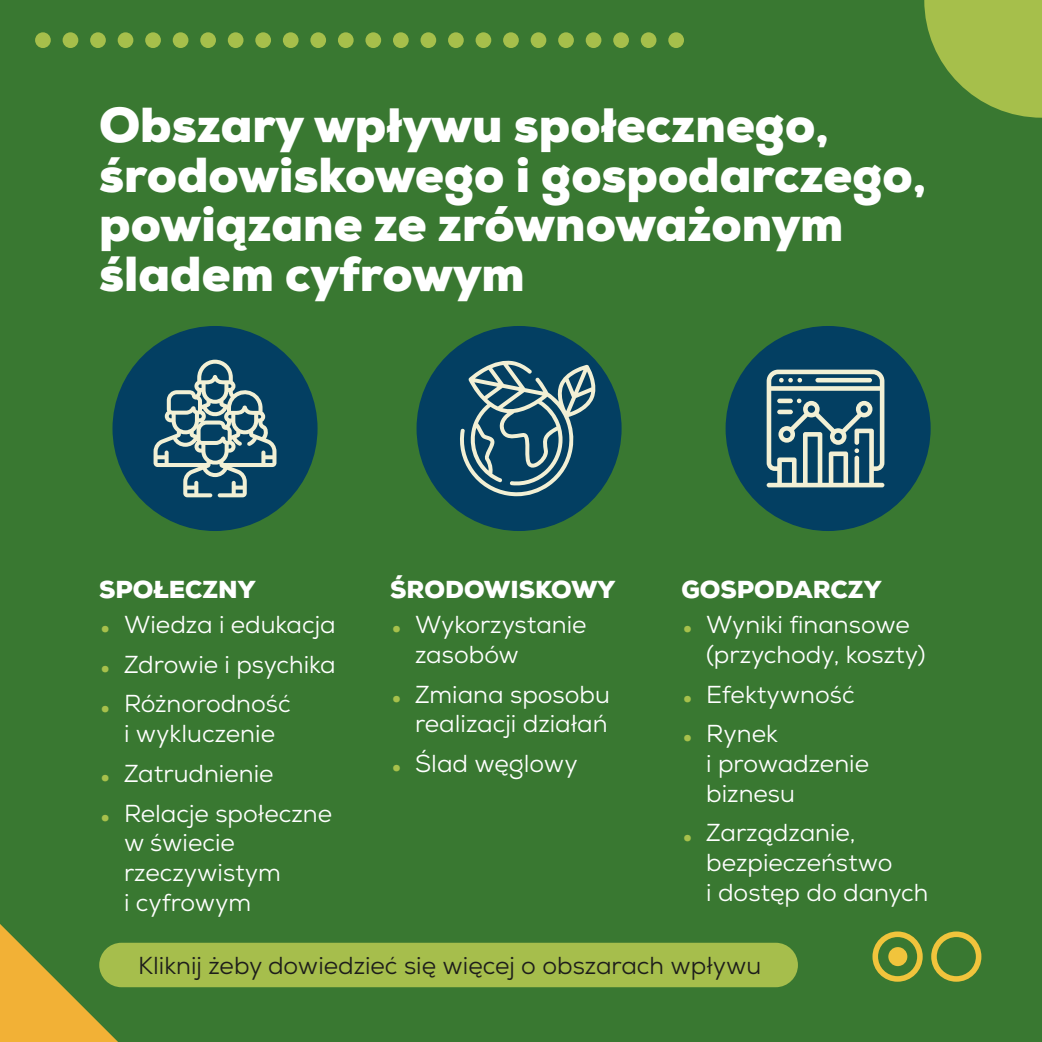
<style>
.page{position:relative;width:1042px;height:1042px;background:#397831}
.page>*{position:absolute;margin:0;border:0;box-sizing:border-box;transform-origin:0 0}
.t1{font:900 49px/49.5px "Nexa";color:#fff}
.t2{font:24.5px/29.8px "Nexa";color:#fff}
.t3{font:24.5px "Nexa";color:#1d1d1b}
.t4{font:900 24.5px "Nexa";color:#fff}
.s1{font-size:31.5px;color:#a7c04b}
</style>
<div class="page">
<svg style="left:924px;top:0;width:118px;height:118px"></svg>
<div style="left:112px;top:326px;width:205px;height:205px;background:#033f62;border-radius:50%"></div>
<svg style="left:154px;top:360px;width:122px;height:137px"></svg>
<div style="left:416px;top:326px;width:205px;height:205px;background:#033f62;border-radius:50%"></div>
<svg style="left:460px;top:359px;width:136px;height:137px"></svg>
<div style="left:725px;top:326px;width:205px;height:205px;background:#033f62;border-radius:50%"></div>
<svg style="left:766px;top:370px;width:118px;height:117px"></svg>
<hr style="left:777px;top:399px;width:16px;height:4px;background:#f2f0d5;border-radius:2px">
<hr style="left:777px;top:410px;width:16px;height:4px;background:#f2f0d5;border-radius:2px">
<svg style="left:0;top:924px;width:263px;height:118px"></svg>
<div style="left:668px;top:32px;width:16px;height:16px;background:#a6bf4b;border-radius:50%"></div>
<div style="left:641px;top:32px;width:15px;height:16px;background:#a6bf4b;border-radius:50%"></div>
<div style="left:613px;top:32px;width:16px;height:16px;background:#a6bf4b;border-radius:50%"></div>
<div style="left:586px;top:32px;width:15px;height:16px;background:#a6bf4b;border-radius:50%"></div>
<div style="left:558px;top:32px;width:16px;height:16px;background:#a6bf4b;border-radius:50%"></div>
<div style="left:531px;top:32px;width:15px;height:16px;background:#a6bf4b;border-radius:50%"></div>
<div style="left:503px;top:32px;width:16px;height:16px;background:#a6bf4b;border-radius:50%"></div>
<div style="left:475px;top:32px;width:16px;height:16px;background:#a6bf4b;border-radius:50%"></div>
<div style="left:448px;top:32px;width:16px;height:16px;background:#a6bf4b;border-radius:50%"></div>
<div style="left:420px;top:32px;width:16px;height:16px;background:#a6bf4b;border-radius:50%"></div>
<div style="left:393px;top:32px;width:16px;height:16px;background:#a6bf4b;border-radius:50%"></div>
<div style="left:365px;top:32px;width:16px;height:16px;background:#a6bf4b;border-radius:50%"></div>
<div style="left:338px;top:32px;width:16px;height:16px;background:#a6bf4b;border-radius:50%"></div>
<div style="left:310px;top:32px;width:16px;height:16px;background:#a6bf4b;border-radius:50%"></div>
<div style="left:283px;top:32px;width:15px;height:16px;background:#a6bf4b;border-radius:50%"></div>
<div style="left:255px;top:32px;width:16px;height:16px;background:#a6bf4b;border-radius:50%"></div>
<div style="left:228px;top:32px;width:15px;height:16px;background:#a6bf4b;border-radius:50%"></div>
<div style="left:200px;top:32px;width:16px;height:16px;background:#a6bf4b;border-radius:50%"></div>
<div style="left:173px;top:32px;width:15px;height:16px;background:#a6bf4b;border-radius:50%"></div>
<div style="left:145px;top:32px;width:16px;height:16px;background:#a6bf4b;border-radius:50%"></div>
<div style="left:118px;top:32px;width:15px;height:16px;background:#a6bf4b;border-radius:50%"></div>
<div style="left:90px;top:32px;width:16px;height:16px;background:#a6bf4b;border-radius:50%"></div>
<div style="left:63px;top:32px;width:15px;height:16px;background:#a6bf4b;border-radius:50%"></div>
<div style="left:35px;top:32px;width:16px;height:16px;background:#a6bf4b;border-radius:50%"></div>
<div style="left:931px;top:931px;width:50px;height:50px;border:6px solid #f1c43c;border-radius:50%"></div>
<div style="left:872px;top:931px;width:50px;height:50px;border:6px solid #f1c43c;border-radius:50%"></div>
<div style="left:888px;top:947px;width:19px;height:19px;background:#f1c43c;border-radius:50%"></div>
<div style="left:99px;top:943px;width:699px;height:44px;background:#a6be4c;border-radius:22px"></div>
<h1 class="t1" style="left:99px;top:100px;width:828px">Obszary wpływu społecznego, środowiskowego i gospodarczego, powiązane ze zrównoważonym śladem cyfrowym</h1>
<p class="t4" style="left:99px;top:574px;width:158px">Społeczny</p>
<p class="t2" style="left:99px;top:610px;width:238px"><span class="s1">•</span> Wiedza i edukacja</p>
<p class="t2" style="left:99px;top:649px;width:238px"><span class="s1">•</span> Zdrowie i psychika</p>
<p class="t2" style="left:99px;top:689px;width:193px;text-align:center"><span class="s1">•</span> Różnorodność i wykluczenie</p>
<p class="t2" style="left:99px;top:758px;width:176px"><span class="s1">•</span> Zatrudnienie</p>
<p class="t2" style="left:124px;top:798px;width:209px;text-indent:-25px"><span class="s1">•</span> Relacje społeczne w świecie rzeczywistym<br>i cyfrowym</p>
<p class="t4" style="left:390px;top:574px;width:226px">środowiskowy</p>
<p class="t2" style="left:415px;top:610px;width:173px;text-indent:-25px"><span class="s1">•</span> Wykorzystanie zasobów</p>
<p class="t2" style="left:390px;top:679px;width:221px;text-align:right"><span class="s1">•</span> Zmiana sposobu realizacji działań</p>
<p class="t2" style="left:390px;top:749px;width:189px"><span class="s1">•</span> Ślad węglowy</p>
<p class="t4" style="left:681px;top:574px;width:201px">gospodarczy</p>
<p class="t2" style="left:706px;top:610px;width:221px;text-indent:-25px"><span class="s1">•</span> Wyniki finansowe (przychody, koszty)</p>
<p class="t2" style="left:681px;top:679px;width:175px"><span class="s1">•</span> Efektywność</p>
<p class="t2" style="left:706px;top:719px;width:164px;text-indent:-25px"><span class="s1">•</span> Rynek<br>i prowadzenie biznesu</p>
<p class="t2" style="left:706px;top:818px;width:224px;text-indent:-25px"><span class="s1">•</span> Zarządzanie, bezpieczeństwo<br>i dostęp do danych</p>
<p class="t3" style="left:138px;top:950px;width:624px">Kliknij żeby dowiedzieć się więcej o obszarach wpływu</p>
</div>
